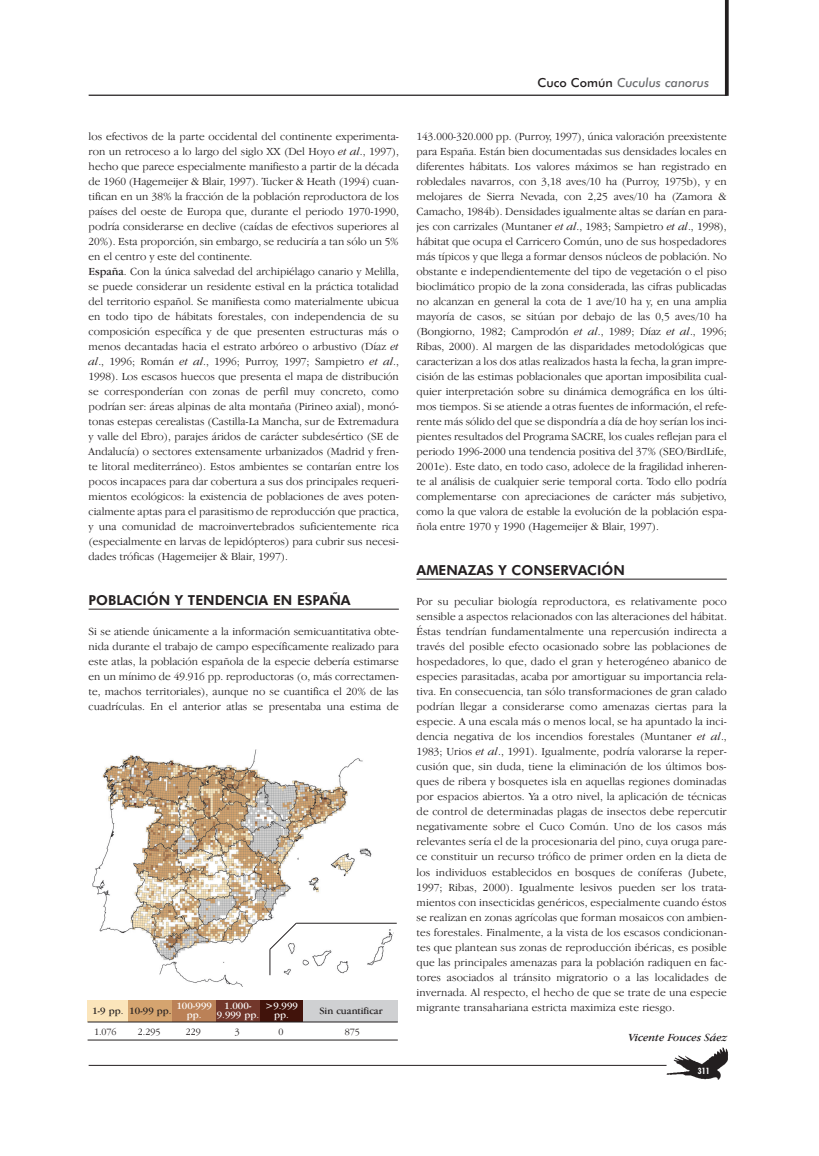
<style>
.page{position:relative;width:819px;height:1156px;background:#fff}
.page>*{position:absolute;margin:0;border:0;box-sizing:border-box;transform-origin:0 0}
.t1{font:800 13.75px "Futura BT";color:#231f20}
.t2{font:italic 500 12.5px "Futura BT";color:#6c6d70}
.t3{font:300 11.25px/15px "Garamond IT Cby BT";color:#231f20;text-align:justify}
.t4{font:italic 11.25px "Garamond IT Cby BT";color:#231f20}
.t5{font:10px/8.8px "Garamond IT Cby BT";color:#fff;text-align:center}
.t6{font:10px "Garamond IT Cby BT";color:#231f20}
.t7{font:300 10px "Garamond IT Cby BT";color:#231f20}
.t8{font:700 condensed 8.75px "Futura BT";color:#fff}
.s1{font-style:normal;color:#231f20}
.s2{font-style:italic}
.s3{font-weight:400}
</style>
<div class="page">
<div style="left:88px;top:999px;width:310px;height:22px;background:#cfd0d2"></div>
<div style="left:88px;top:999px;width:215px;height:22px;background:#41130b"></div>
<div style="left:88px;top:999px;width:171px;height:22px;background:#72372b"></div>
<div style="left:88px;top:999px;width:127px;height:22px;background:#bb8157"></div>
<div style="left:88px;top:999px;width:84px;height:22px;background:#d5a46f"></div>
<div style="left:88px;top:999px;width:40px;height:22px;background:#fbe5bb"></div>
<hr style="left:88px;top:1021px;width:310px;height:1px;background:#231f20">
<hr style="left:88px;top:1039px;width:310px;height:1px;background:#231f20">
<img style="left:92px;top:749px;width:301px;height:237px">
<hr style="left:89px;top:608px;width:310px;height:1px;background:#231f20">
<hr style="left:416px;top:578px;width:310px;height:1px;background:#231f20">
<hr style="left:725px;top:0;width:3px;height:96px;background:#231f20">
<hr style="left:89px;top:95px;width:637px;height:1px;background:#231f20">
<hr style="left:89px;top:1064px;width:577px;height:1px;background:#231f20">
<img style="left:663px;top:1047px;width:65px;height:33px">
<svg style="left:269px;top:922px;width:28px;height:52px"></svg>
<hr style="left:296px;top:922px;width:101px;height:1px;background:#231f20">
<p class="t2" style="left:537px;top:78px;width:173px"><span class="s1">Cuco Común</span> Cuculus canorus</p>
<p class="t3" style="left:89px;top:130px;width:312px;text-align:left">los efectivos de la parte occidental del continente experimenta&shy;ron un retroceso a lo largo del siglo XX (Del Hoyo <span class="s2">et al</span>., 1997), hecho que parece especialmente manifiesto a partir de la década de 1960 (Hagemeijer &amp; Blair, 1997). Tucker &amp; Heath (1994) cuan&shy;tifican en un 38% la fracción de la población reproductora de los países del oeste de Europa que, durante el periodo 1970-1990, podría considerarse en declive (caídas de efectivos superiores al 20%). Esta proporción, sin embargo, se reduciría a tan sólo un 5% en el centro y este del continente.<br><span class="s3">España</span>. Con la única salvedad del archipiélago canario y Melilla, se puede considerar un residente estival en la práctica totalidad del territorio español. Se manifiesta como materialmente ubicua en todo tipo de hábitats forestales, con independencia de su composición específica y de que presenten estructuras más o menos decantadas hacia el estrato arbóreo o arbustivo (Díaz <span class="s2">et al</span>., 1996; Román <span class="s2">et al</span>., 1996; Purroy, 1997; Sampietro <span class="s2">et al</span>., 1998). Los escasos huecos que presenta el mapa de distribución se corresponderían con zonas de perfil muy concreto, como podrían ser: áreas alpinas de alta montaña (Pirineo axial), monó&shy;tonas estepas cerealistas (Castilla-La Mancha, sur de Extremadura y valle del Ebro), parajes áridos de carácter subdesértico (SE de Andalucía) o sectores extensamente urbanizados (Madrid y fren&shy;te litoral mediterráneo). Estos ambientes se contarían entre los pocos incapaces para dar cobertura a sus dos principales requeri&shy;mientos ecológicos: la existencia de poblaciones de aves poten&shy;cialmente aptas para el parasitismo de reproducción que practica, y una comunidad de macroinvertebrados suficientemente rica (especialmente en larvas de lepidópteros) para cubrir sus necesi&shy;dades tróficas (Hagemeijer &amp; Blair, 1997).</p>
<p class="t1" style="left:89px;top:594px;width:263px">POBLACIÓN Y TENDENCIA EN ESPAÑA</p>
<p class="t3" style="left:89px;top:625px;width:312px">Si se atiende únicamente a la información semicuantitativa obte&shy;nida durante el trabajo de campo específicamente realizado para este atlas, la población española de la especie debería estimarse en un mínimo de 49.916 pp. reproductoras (o, más correctamen&shy;te, machos territoriales), aunque no se cuantifica el 20% de las cuadrículas. En el anterior atlas se presentaba una estima de</p>
<p class="t6" style="left:92px;top:1006px;width:81px">1-9 pp. 10-99 pp.</p>
<p class="t5" style="left:176px;top:1001px;width:37px">100-999 pp.</p>
<p class="t5" style="left:217px;top:1001px;width:44px">1.000-<br>9.999 pp.</p>
<p class="t5" style="left:265px;top:1001px;width:34px">&gt;9.999 pp.</p>
<p class="t6" style="left:319px;top:1006px;width:65px">Sin cuantificar</p>
<p class="t7" style="left:94px;top:1027px;width:24px">1.076</p>
<p class="t7" style="left:138px;top:1027px;width:24px">2.295</p>
<p class="t7" style="left:186px;top:1027px;width:17px">229</p>
<p class="t7" style="left:235px;top:1027px;width:7px">3</p>
<p class="t7" style="left:278px;top:1027px;width:7px">0</p>
<p class="t7" style="left:345px;top:1027px;width:17px">875</p>
<p class="t3" style="left:416px;top:130px;width:312px">143.000-320.000 pp. (Purroy, 1997), única valoración preexistente para España. Están bien documentadas sus densidades locales en diferentes hábitats. Los valores máximos se han registrado en robledales navarros, con 3,18 aves/10 ha (Purroy, 1975b), y en melojares de Sierra Nevada, con 2,25 aves/10 ha (Zamora &amp; Camacho, 1984b). Densidades igualmente altas se darían en para&shy;jes con carrizales (Muntaner <span class="s2">et al</span>., 1983; Sampietro <span class="s2">et al</span>., 1998), hábitat que ocupa el Carricero Común, uno de sus hospedadores más típicos y que llega a formar densos núcleos de población. No obstante e independientemente del tipo de vegetación o el piso bioclimático propio de la zona considerada, las cifras publicadas no alcanzan en general la cota de 1 ave/10 ha y, en una amplia mayoría de casos, se sitúan por debajo de las 0,5 aves/10 ha (Bongiorno, 1982; Camprodón <span class="s2">et al</span>., 1989; Díaz <span class="s2">et al</span>., 1996; Ribas, 2000). Al margen de las disparidades metodológicas que caracterizan a los dos atlas realizados hasta la fecha, la gran impre&shy;cisión de las estimas poblacionales que aportan imposibilita cual&shy;quier interpretación sobre su dinámica demográfica en los últi&shy;mos tiempos. Si se atiende a otras fuentes de información, el refe&shy;rente más sólido del que se dispondría a día de hoy serían los inci&shy;pientes resultados del Programa SACRE, los cuales reflejan para el periodo 1996-2000 una tendencia positiva del 37% (SEO/BirdLife, 2001e). Este dato, en todo caso, adolece de la fragilidad inheren&shy;te al análisis de cualquier serie temporal corta. Todo ello podría complementarse con apreciaciones de carácter más subjetivo, como la que valora de estable la evolución de la población espa&shy;ñola entre 1970 y 1990 (Hagemeijer &amp; Blair, 1997).</p>
<p class="t1" style="left:416px;top:564px;width:210px">AMENAZAS Y CONSERVACIÓN</p>
<p class="t3" style="left:416px;top:595px;width:312px">Por su peculiar biología reproductora, es relativamente poco sensible a aspectos relacionados con las alteraciones del hábitat.<br>Éstas tendrían fundamentalmente una repercusión indirecta a través del posible efecto ocasionado sobre las poblaciones de hospedadores, lo que, dado el gran y heterogéneo abanico de especies parasitadas, acaba por amortiguar su importancia rela&shy;tiva. En consecuencia, tan sólo transformaciones de gran calado podrían llegar a considerarse como amenazas ciertas para la especie. A una escala más o menos local, se ha apuntado la inci&shy;dencia negativa de los incendios forestales (Muntaner <span class="s2">et al</span>., 1983; Urios <span class="s2">et al</span>., 1991). Igualmente, podría valorarse la reper&shy;cusión que, sin duda, tiene la eliminación de los últimos bos&shy;ques de ribera y bosquetes isla en aquellas regiones dominadas por espacios abiertos. Ya a otro nivel, la aplicación de técnicas de control de determinadas plagas de insectos debe repercutir negativamente sobre el Cuco Común. Uno de los casos más relevantes sería el de la procesionaria del pino, cuya oruga pare&shy;ce constituir un recurso trófico de primer orden en la dieta de los individuos establecidos en bosques de coníferas (Jubete, 1997; Ribas, 2000). Igualmente lesivos pueden ser los trata&shy;mientos con insecticidas genéricos, especialmente cuando éstos se realizan en zonas agrícolas que forman mosaicos con ambien&shy;tes forestales. Finalmente, a la vista de los escasos condicionan&shy;tes que plantean sus zonas de reproducción ibéricas, es posible que las principales amenazas para la población radiquen en fac&shy;tores asociados al tránsito migratorio o a las localidades de invernada. Al respecto, el hecho de que se trate de una especie migrante transahariana estricta maximiza este riesgo.</p>
<p class="t4" style="left:628px;top:1032px;width:99px">Vicente Fouces Sáez</p>
<p class="t8" style="left:698px;top:1066px;width:13px">311</p>
</div>
